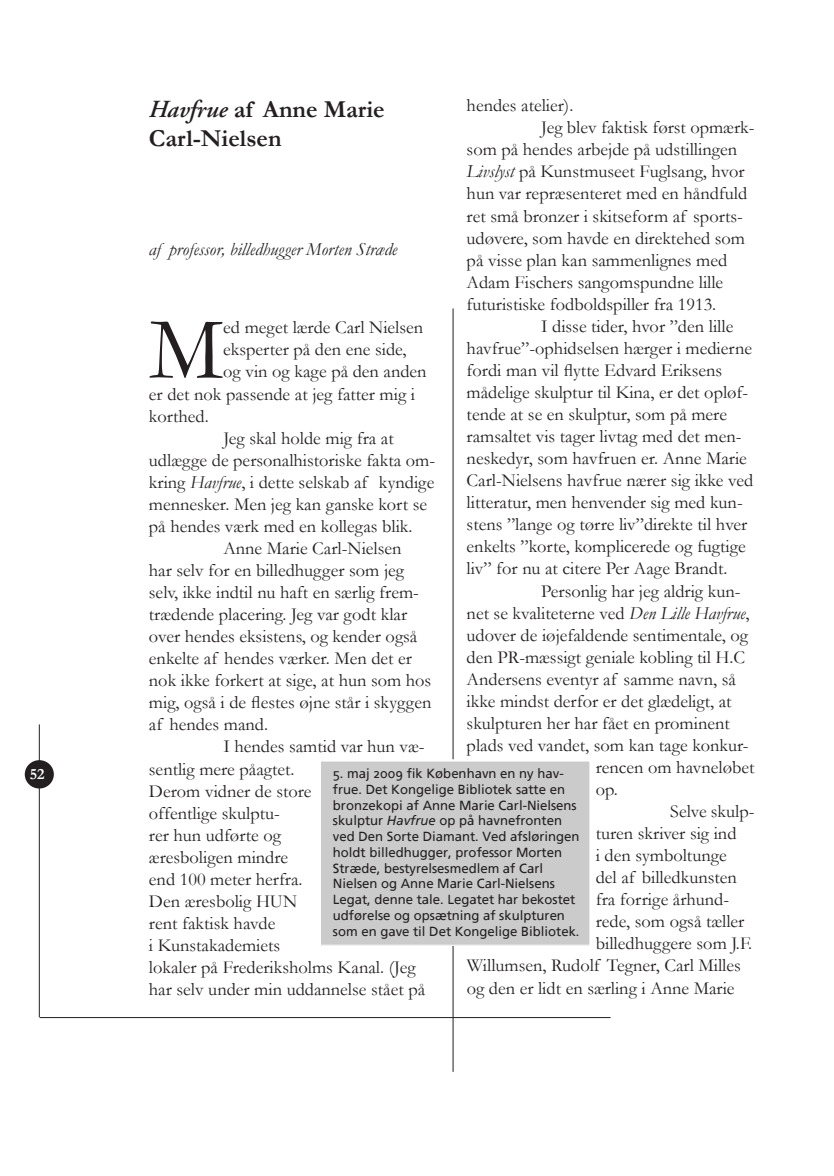
<style>
.page{position:relative;width:834px;height:1176px;background:#fff}
.page>*{position:absolute;margin:0;border:0;box-sizing:border-box;transform-origin:0 0}
.drop_cap{font:89.08px "Garamond";color:#231f20}
.almindelig_tekst_ude{font:700 24.5px/29.4px "Garamond";color:#231f20}
.Almindelig_tekst_med{font:18.38px/22.1px "Garamond";color:#231f20}
.drop_cap-2{font:18.38px "Garamond";color:#231f20}
.almindelig_tekst_ude-2{font:italic 18.38px "Garamond";color:#231f20}
.t1{font:700 15.75px "Garamond";color:#fff}
.t2{font:13.12px/15.8px "Frutiger Linotype";color:#231f20}
.s1{font-style:italic}
.s2{font-family:"Adobe Garamond Pro";font-weight:600;font-style:italic}
</style>
<div class="page">
<hr style="left:39px;top:724px;width:1px;height:293px;background:#231f20">
<hr style="left:40px;top:1017px;width:570px;height:1px;background:#231f20">
<div style="left:26px;top:761px;width:27px;height:26px;background:#231f20;border-radius:50%"></div>
<div style="left:25px;top:760px;width:29px;height:28px;border:2px solid #231f20;border-radius:50%"></div>
<hr style="left:452px;top:308px;width:1px;height:764px;background:#231f20">
<div style="left:320px;top:761px;width:269px;height:184px;background:#cbcbcb"></div>
<div style="left:320px;top:760px;width:270px;height:185px;border:1px solid #fff"></div>
<hr style="left:320px;top:759px;width:269px;height:2px;background:#fff">
<p class="t1" style="left:30px;top:763px;width:16px">52</p>
<p class="Almindelig_tekst_med" style="left:466px;top:94px;width:108px">hendes atelier).</p>
<p class="Almindelig_tekst_med" style="left:466px;top:116px;width:289px;text-indent:74px">Jeg blev faktisk først opmærk&shy;som på hendes arbejde på udstillingen <span class="s1">Livslyst</span> på Kunstmuseet Fuglsang, hvor hun var repræsenteret med en håndfuld ret små bronzer i skitseform af sports&shy;udøvere, som havde en direktehed som på visse plan kan sammenlignes med Adam Fischers sangomspundne lille futuristiske fodboldspiller fra 1913.</p>
<p class="Almindelig_tekst_med" style="left:466px;top:314px;width:288px;text-indent:74px">I disse tider, hvor ”den lille havfrue”-ophidselsen hærger i medierne fordi man vil flytte Edvard Eriksens mådelige skulptur til Kina, er det opløf&shy;tende at se en skulptur, som på mere ramsaltet vis tager livtag med det men&shy;neskedyr, som havfruen er. Anne Marie Carl-Nielsens havfrue nærer sig ikke ved litteratur, men henvender sig med kun&shy;stens ”lange og tørre liv”direkte til hver enkelts ”korte, komplicerede og fugtige liv” for nu at citere Per Aage Brandt.</p>
<p class="Almindelig_tekst_med" style="left:541px;top:579px;width:201px">Personlig har jeg aldrig kun-</p>
<p class="Almindelig_tekst_med" style="left:466px;top:601px;width:284px">net se kvaliteterne ved <span class="s1">Den Lille Havfrue</span>,</p>
<p class="Almindelig_tekst_med" style="left:466px;top:623px;width:283px">udover de iøjefaldende sentimentale, og</p>
<p class="Almindelig_tekst_med" style="left:466px;top:645px;width:280px">den PR-mæssigt geniale kobling til H.C</p>
<p class="Almindelig_tekst_med" style="left:466px;top:667px;width:271px">Andersens eventyr af samme navn, så</p>
<p class="Almindelig_tekst_med" style="left:466px;top:689px;width:266px">ikke mindst derfor er det glædeligt, at</p>
<p class="Almindelig_tekst_med" style="left:466px;top:711px;width:264px">skulpturen her har fået en prominent</p>
<p class="Almindelig_tekst_med" style="left:466px;top:733px;width:283px">plads ved vandet, som kan tage konkur-</p>
<p class="Almindelig_tekst_med" style="left:595px;top:755px;width:160px">rencen om havneløbet</p>
<p class="Almindelig_tekst_med" style="left:595px;top:778px;width:23px">op.</p>
<p class="Almindelig_tekst_med" style="left:670px;top:800px;width:86px">Selve skulp-</p>
<p class="Almindelig_tekst_med" style="left:595px;top:822px;width:142px">turen skriver sig ind</p>
<p class="Almindelig_tekst_med" style="left:595px;top:844px;width:132px">i den symboltunge</p>
<p class="Almindelig_tekst_med" style="left:595px;top:866px;width:142px">del af billedkunsten</p>
<p class="Almindelig_tekst_med" style="left:595px;top:888px;width:135px">fra forrige århund-</p>
<p class="Almindelig_tekst_med" style="left:595px;top:910px;width:150px">rede, som også tæller</p>
<p class="Almindelig_tekst_med" style="left:595px;top:932px;width:158px">billedhuggere som J.F.</p>
<p class="Almindelig_tekst_med" style="left:466px;top:954px;width:275px">Willumsen, Rudolf Tegner, Carl Milles</p>
<p class="Almindelig_tekst_med" style="left:466px;top:976px;width:269px">og den er lidt en særling i Anne Marie</p>
<p class="almindelig_tekst_ude" style="left:149px;top:95px;width:237px"><span class="s2">Havfrue</span> af Anne Marie<br>Carl-Nielsen</p>
<p class="almindelig_tekst_ude-2" style="left:149px;top:236px;width:250px">af professor, billedhugger Morten Stræde</p>
<p class="drop_cap" style="left:149px;top:290px;width:76px">M</p>
<p class="drop_cap-2" style="left:223px;top:315px;width:201px">ed meget lærde Carl Nielsen</p>
<p class="drop_cap-2" style="left:223px;top:337px;width:185px">eksperter på den ene side,</p>
<p class="drop_cap-2" style="left:223px;top:359px;width:205px">og vin og kage på den anden</p>
<p class="drop_cap-2" style="left:149px;top:381px;width:267px">er det nok passende at jeg fatter mig i</p>
<p class="drop_cap-2" style="left:149px;top:403px;width:61px">korthed.</p>
<p class="Almindelig_tekst_med" style="left:149px;top:426px;width:287px;text-indent:74px">Jeg skal holde mig fra at ud--lægge de personalhistoriske fakta om&shy;kring <span class="s1">Havfrue</span>, i dette selskab af kyndige mennesker. Men jeg kan ganske kort se på hendes værk med en kollegas blik.</p>
<p class="Almindelig_tekst_med" style="left:149px;top:537px;width:284px;text-indent:74px">Anne Marie Carl-Nielsen<br>har selv for en billedhugger som jeg selv, ikke indtil nu haft en særlig frem&shy;trædende placering. Jeg var godt klar over hendes eksistens, og kender også enkelte af hendes værker. Men det er nok ikke forkert at sige, at hun som hos mig, også i de flestes øjne står i skyggen af hendes mand.</p>
<p class="Almindelig_tekst_med" style="left:149px;top:735px;width:278px;text-indent:74px">I hendes samtid var hun væ&shy;sentlig mere påagtet.<br>Der-om vidner de store<br>offentlige skulptu-<br>rer hun udførte og<br>æresboligen mindre<br>end 100 meter herfra.<br>Den æresbolig HUN<br>rent faktisk havde<br>i Kunstakademiets<br>lokaler på Frederiksholms Kanal. (Jeg har selv under min uddannelse stået på</p>
<p class="t2" style="left:333px;top:765px;width:248px">5. maj 2009 fik København en ny hav&shy;frue. Det Kongelige Bibliotek satte en bronzekopi af Anne Marie Carl-Nielsens skulptur <span class="s1">Havfrue</span> op på havnefronten ved Den Sorte Diamant. Ved afsløringen holdt billedhugger, professor Morten Stræde, bestyrelsesmedlem af Carl Nielsen og Anne Marie Carl-Nielsens Legat, denne tale. Legatet har bekostet udførelse og opsætning af skulpturen som en gave til Det Kongelige Bibliotek.</p>
</div>
